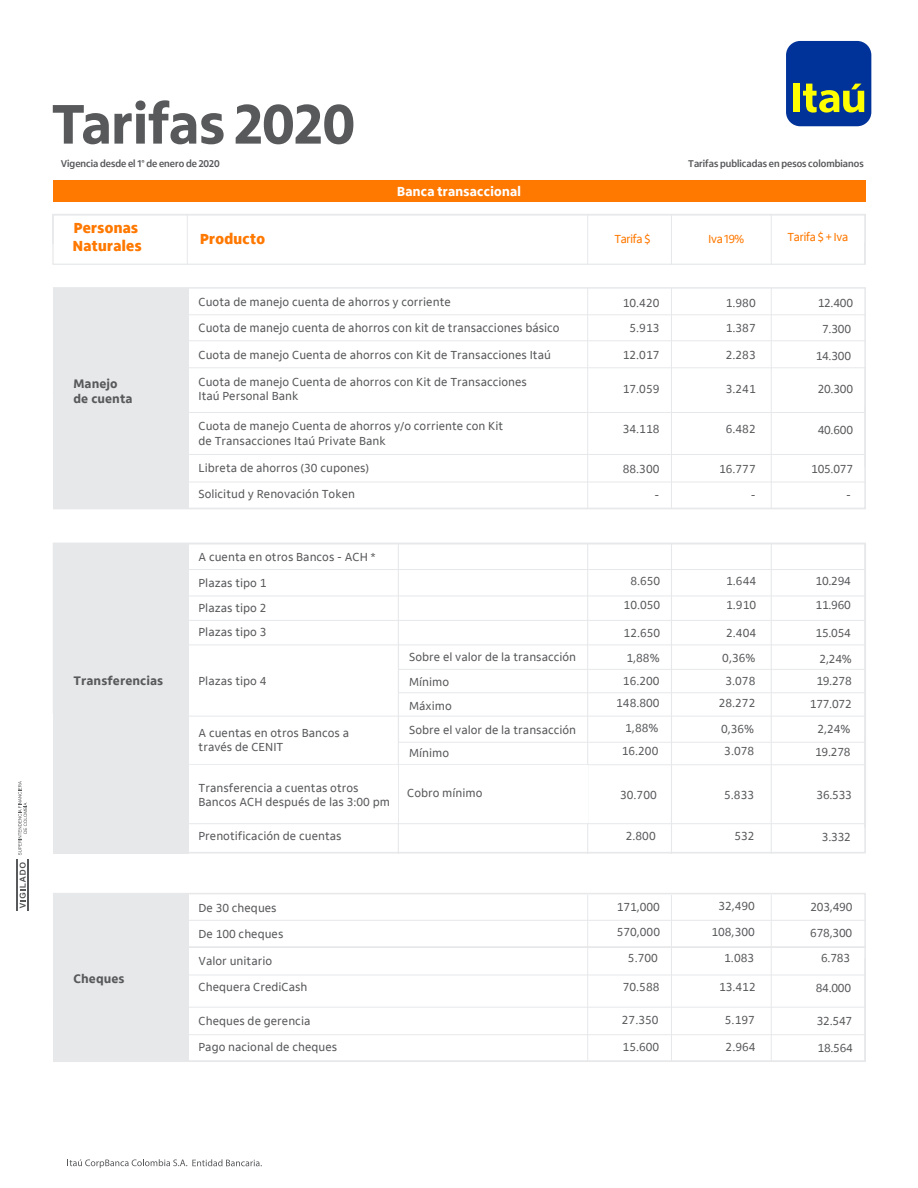
<style>
.page{position:relative;width:918px;height:1188px;background:#fff}
.page>*{position:absolute;margin:0;border:0;box-sizing:border-box;transform-origin:0 0}
.t1{font:800 57.15px "Itau Display";color:#58595b}
.t2{font:800 15px/18px "Itau Display";letter-spacing:.02em;color:#ff7800}
.t3{font:800 13.5px "Itau Display";letter-spacing:.02em;color:#fff}
.t4{font:800 12.75px/15.3px "Itau Text";color:#58595b}
.t5{font:12.45px "Itau Text";color:#58595b}
.t6{font:12px/14.4px "Itau Text";color:#58595b}
.t7{font:12px "Itau Display";letter-spacing:-.02em;color:#ff7800}
.t8{font:700 10.05px "Itau Display";color:#58595b}
</style>
<div class="page">
<div style="left:53px;top:181px;width:812px;height:21px;background:#ff7800"></div>
<hr style="left:16px;top:859px;width:1px;height:52px;background:#58595b">
<hr style="left:27px;top:859px;width:1px;height:52px;background:#58595b">
<svg style="left:18px;top:781px;width:9px;height:74px"></svg>
<svg style="left:20px;top:862px;width:6px;height:46px"></svg>
<svg style="left:69px;top:1159px;width:193px;height:9px"></svg>
<div style="left:52px;top:214px;width:814px;height:31px;border:2px solid #e7e8ea"></div>
<div style="left:52px;top:244px;width:814px;height:21px;border:1px solid #e7e8ea"></div>
<hr style="left:864px;top:243px;width:2px;height:21px;background:#e7e8ea">
<svg style="left:53px;top:287px;width:813px;height:26px"></svg>
<svg style="left:53px;top:413px;width:813px;height:96px"></svg>
<div style="left:53px;top:288px;width:136px;height:220px;background:#e7e8ea"></div>
<svg style="left:189px;top:313px;width:677px;height:100px"></svg>
<svg style="left:53px;top:893px;width:813px;height:26px"></svg>
<svg style="left:189px;top:919px;width:677px;height:143px"></svg>
<svg style="left:189px;top:543px;width:677px;height:25px"></svg>
<svg style="left:53px;top:766px;width:813px;height:88px"></svg>
<svg style="left:189px;top:568px;width:677px;height:198px"></svg>
<hr style="left:771px;top:215px;width:1px;height:50px;background:#e7e8ea">
<hr style="left:671px;top:215px;width:1px;height:50px;background:#e7e8ea">
<hr style="left:587px;top:215px;width:1px;height:50px;background:#e7e8ea">
<hr style="left:187px;top:215px;width:1px;height:50px;background:#e7e8ea">
<div style="left:786px;top:41px;width:85px;height:85px;background:#039;border-radius:14px"></div>
<div style="left:793px;top:84px;width:7px;height:28px;background:#ff0"></div>
<svg style="left:803px;top:84px;width:61px;height:29px"></svg>
<div style="left:185px;top:765px;width:213px;height:58px;background:#fff"></div>
<div style="left:399px;top:765px;width:188px;height:58px;background:#fff"></div>
<div style="left:53px;top:894px;width:136px;height:168px;background:#e7e8ea"></div>
<div style="left:53px;top:543px;width:136px;height:310px;background:#e7e8ea"></div>
<h1 class="t1" style="left:52px;top:91px;width:305px">Tarifas 2020</h1>
<p class="t8" style="left:61px;top:158px;width:160px">Vigencia desde el 1° de enero de 2020</p>
<p class="t2" style="left:73px;top:219px;width:70px">Personas<br>Naturales</p>
<p class="t2" style="left:200px;top:230px;width:66px">Producto</p>
<p class="t3" style="left:397px;top:184px;width:125px">Banca transaccional</p>
<p class="t6" style="left:199px;top:295px;width:254px">Cuota de manejo cuenta de ahorros y corriente</p>
<p class="t8" style="left:688px;top:158px;width:177px">Tarifas publicadas en pesos colombianos</p>
<p class="t7" style="left:614px;top:232px;width:38px">Tarifa $</p>
<p class="t7" style="left:709px;top:232px;width:37px">Iva 19%</p>
<p class="t7" style="left:788px;top:230px;width:62px">Tarifa $ + Iva</p>
<p class="t6" style="left:623px;top:296px;width:38px">10.420</p>
<p class="t6" style="left:726px;top:296px;width:31px">1.980</p>
<p class="t6" style="left:818px;top:296px;width:37px">12.400</p>
<p class="t5" style="left:199px;top:321px;width:363px">Cuota de manejo cuenta de ahorros con kit de transacciones básico</p>
<p class="t6" style="left:630px;top:321px;width:31px">5.913</p>
<p class="t6" style="left:726px;top:321px;width:31px">1.387</p>
<p class="t6" style="left:822px;top:322px;width:30px">7.300</p>
<p class="t4" style="left:74px;top:376px;width:61px">Manejo de cuenta</p>
<p class="t4" style="left:74px;top:673px;width:91px">Transferencias</p>
<p class="t4" style="left:74px;top:971px;width:53px">Cheques</p>
<p class="t6" style="left:199px;top:348px;width:354px">Cuota de manejo Cuenta de ahorros con Kit de Transacciones Itaú</p>
<p class="t6" style="left:199px;top:375px;width:330px">Cuota de manejo Cuenta de ahorros con Kit de Transacciones<br>Itaú Personal Bank</p>
<p class="t6" style="left:199px;top:419px;width:306px">Cuota de manejo Cuenta de ahorros y/o corriente con Kit de Transacciones Itaú Private Bank</p>
<p class="t6" style="left:199px;top:461px;width:172px">Libreta de ahorros (30 cupones)</p>
<p class="t6" style="left:199px;top:487px;width:158px">Solicitud y Renovación Token</p>
<p class="t6" style="left:199px;top:550px;width:178px">A cuenta en otros Bancos - ACH *</p>
<p class="t6" style="left:199px;top:576px;width:69px">Plazas tipo 1</p>
<p class="t6" style="left:199px;top:596px;width:69px;line-height:24.5px">Plazas tipo 2<br>Plazas tipo 3</p>
<p class="t6" style="left:199px;top:674px;width:69px">Plazas tipo 4</p>
<p class="t6" style="left:199px;top:726px;width:152px">A cuentas en otros Bancos a través de CENIT</p>
<p class="t6" style="left:199px;top:781px;width:193px">Transferencia a cuentas otros<br>Bancos ACH después de las 3:00 pm</p>
<p class="t6" style="left:199px;top:829px;width:145px">Prenotificación de cuentas</p>
<p class="t6" style="left:409px;top:645px;width:169px;line-height:24.5px">Sobre el valor de la transacción<br>Mínimo<br>Máximo</p>
<p class="t6" style="left:409px;top:718px;width:169px;line-height:23.1px">Sobre el valor de la transacción<br>Mínimo</p>
<p class="t6" style="left:407px;top:786px;width:77px">Cobro mínimo</p>
<p class="t6" style="left:199px;top:901px;width:80px">De 30 cheques</p>
<p class="t6" style="left:199px;top:927px;width:86px">De 100 cheques</p>
<p class="t6" style="left:199px;top:954px;width:75px">Valor unitario</p>
<p class="t6" style="left:199px;top:980px;width:111px">Chequera CrediCash</p>
<p class="t6" style="left:199px;top:1014px;width:113px">Cheques de gerencia</p>
<p class="t6" style="left:199px;top:1040px;width:140px">Pago nacional de cheques</p>
<p class="t6" style="left:623px;top:348px;width:38px">12.017</p>
<p class="t6" style="left:726px;top:348px;width:31px">2.283</p>
<p class="t6" style="left:816px;top:349px;width:37px">14.300</p>
<p class="t6" style="left:623px;top:382px;width:38px">17.059</p>
<p class="t6" style="left:726px;top:382px;width:31px">3.241</p>
<p class="t6" style="left:818px;top:382px;width:37px">20.300</p>
<p class="t6" style="left:623px;top:422px;width:38px">34.118</p>
<p class="t6" style="left:726px;top:422px;width:31px">6.482</p>
<p class="t6" style="left:818px;top:422px;width:37px">40.600</p>
<p class="t6" style="left:623px;top:462px;width:38px">88.300</p>
<p class="t6" style="left:719px;top:462px;width:38px">16.777</p>
<p class="t6" style="left:811px;top:462px;width:43px">105.077</p>
<p class="t6" style="left:655px;top:487px;width:6px">-</p>
<p class="t6" style="left:751px;top:487px;width:6px">-</p>
<p class="t6" style="left:846px;top:488px;width:6px">-</p>
<p class="t6" style="left:630px;top:574px;width:31px">8.650</p>
<p class="t6" style="left:726px;top:574px;width:31px">1.644</p>
<p class="t6" style="left:816px;top:574px;width:37px">10.294</p>
<p class="t6" style="left:624px;top:598px;width:38px">10.050</p>
<p class="t6" style="left:726px;top:598px;width:31px">1.910</p>
<p class="t6" style="left:816px;top:598px;width:37px">11.960</p>
<p class="t6" style="left:624px;top:625px;width:38px">12.650</p>
<p class="t6" style="left:726px;top:625px;width:31px">2.404</p>
<p class="t6" style="left:816px;top:626px;width:37px">15.054</p>
<p class="t6" style="left:626px;top:651px;width:35px">1,88%</p>
<p class="t6" style="left:722px;top:651px;width:35px">0,36%</p>
<p class="t6" style="left:820px;top:652px;width:34px">2,24%</p>
<p class="t6" style="left:623px;top:674px;width:38px">16.200</p>
<p class="t6" style="left:726px;top:674px;width:31px">3.078</p>
<p class="t6" style="left:816px;top:674px;width:37px">19.278</p>
<p class="t6" style="left:616px;top:696px;width:45px">148.800</p>
<p class="t6" style="left:719px;top:696px;width:38px">28.272</p>
<p class="t6" style="left:810px;top:696px;width:43px">177.072</p>
<p class="t6" style="left:721px;top:722px;width:35px">0,36%</p>
<p class="t6" style="left:817px;top:722px;width:35px">2,24%</p>
<p class="t6" style="left:622px;top:744px;width:38px">16.200</p>
<p class="t6" style="left:625px;top:721px;width:35px">1,88%</p>
<p class="t6" style="left:724px;top:744px;width:31px">3.078</p>
<p class="t6" style="left:815px;top:745px;width:37px">19.278</p>
<p class="t6" style="left:620px;top:787px;width:38px">30.700</p>
<p class="t6" style="left:724px;top:787px;width:31px">5.833</p>
<p class="t6" style="left:817px;top:788px;width:37px">36.533</p>
<p class="t6" style="left:626px;top:829px;width:31px">2.800</p>
<p class="t6" style="left:734px;top:829px;width:22px">532</p>
<p class="t6" style="left:822px;top:830px;width:30px">3.332</p>
<p class="t6" style="left:617px;top:900px;width:45px">171,000</p>
<p class="t6" style="left:718px;top:899px;width:38px">32,490</p>
<p class="t6" style="left:811px;top:900px;width:43px">203,490</p>
<p class="t6" style="left:617px;top:925px;width:45px">570,000</p>
<p class="t6" style="left:711px;top:925px;width:45px">108,300</p>
<p class="t6" style="left:810px;top:926px;width:43px">678,300</p>
<p class="t6" style="left:628px;top:951px;width:31px">5.700</p>
<p class="t6" style="left:724px;top:951px;width:31px">1.083</p>
<p class="t6" style="left:821px;top:951px;width:30px">6.783</p>
<p class="t6" style="left:623px;top:980px;width:38px">70.588</p>
<p class="t6" style="left:719px;top:980px;width:38px">13.412</p>
<p class="t6" style="left:816px;top:981px;width:37px">84.000</p>
<p class="t6" style="left:622px;top:1013px;width:38px">27.350</p>
<p class="t6" style="left:725px;top:1013px;width:31px">5.197</p>
<p class="t6" style="left:817px;top:1014px;width:37px">32.547</p>
<p class="t6" style="left:623px;top:1040px;width:38px">15.600</p>
<p class="t6" style="left:726px;top:1040px;width:31px">2.964</p>
<p class="t6" style="left:818px;top:1040px;width:37px">18.564</p>
</div>
